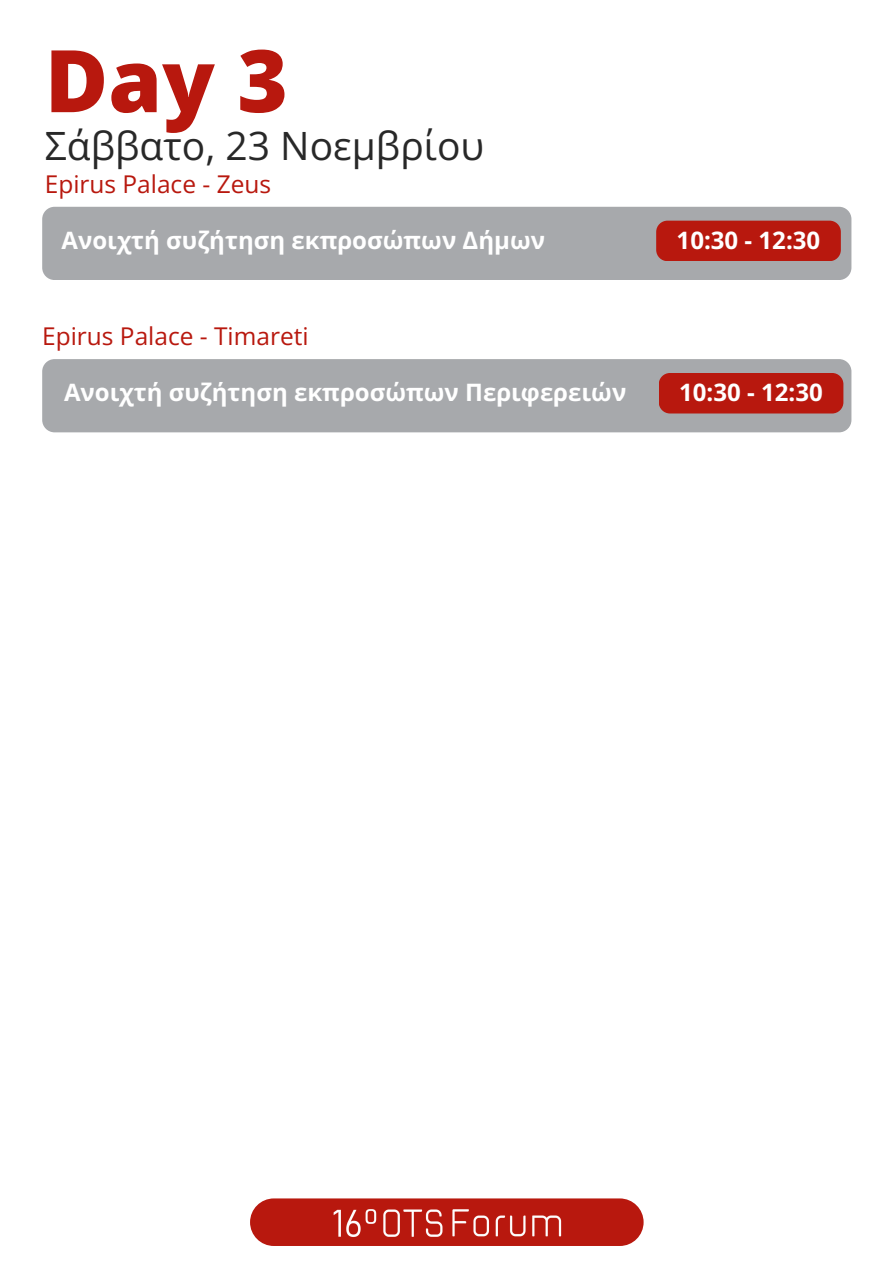
<style>
.page{position:relative;width:894px;height:1264px;background:#fff}
.page>*{position:absolute;margin:0;border:0;box-sizing:border-box;transform-origin:0 0}
.t1{font:800 86.4px "Open Sans";color:#b8180e}
.t2{font:39px "Open Sans";color:#282828}
.t3{font:24.45px "Open Sans";color:#b8180e}
.t4{font:700 24px "Open Sans";color:#fff}
</style>
<div class="page">
<div style="left:42px;top:207px;width:809px;height:73px;background:#a7a9ac;border-radius:12px"></div>
<div style="left:250px;top:1198px;width:393px;height:47px;background:#b8180e;border-radius:24px"></div>
<img style="left:333px;top:1209px;width:228px;height:28px">
<div style="left:42px;top:359px;width:809px;height:73px;background:#a7a9ac;border-radius:12px"></div>
<div style="left:656px;top:221px;width:184px;height:40px;background:#b8180e;border-radius:11px"></div>
<div style="left:658px;top:373px;width:185px;height:40px;background:#b8180e;border-radius:11px"></div>
<h1 class="t1" style="left:45px;top:20px;width:244px">Day 3</h1>
<h2 class="t2" style="left:45px;top:118px;width:441px">Σάββατο, 23 Νοεμβρίου</h2>
<p class="t3" style="left:45px;top:166px;width:228px">Epirus Palace - Zeus</p>
<h3 class="t4" style="left:61px;top:223px;width:485px">Ανοιχτή συζήτηση εκπροσώπων Δήμων</h3>
<p class="t3" style="left:42px;top:319px;width:268px">Epirus Palace - Timareti</p>
<p class="t4" style="left:64px;top:375px;width:563px">Ανοιχτή συζήτηση εκπροσώπων Περιφερειών</p>
<h3 class="t4" style="left:676px;top:223px;width:145px">10:30 - 12:30</h3>
<h3 class="t4" style="left:679px;top:375px;width:145px">10:30 - 12:30</h3>
</div>
